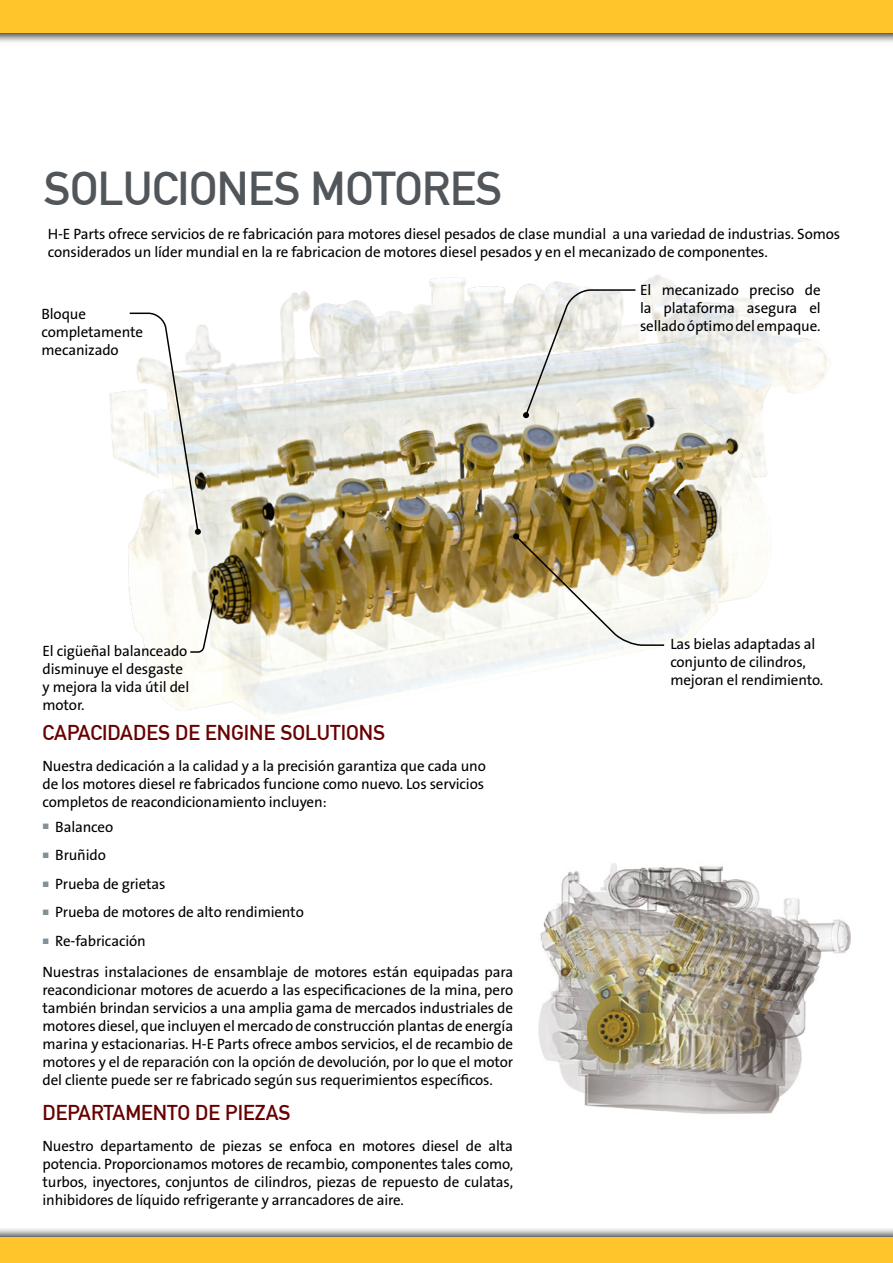
<style>
.page{position:relative;width:893px;height:1263px;background:#fff}
.page>*{position:absolute;margin:0;border:0;box-sizing:border-box;transform-origin:0 0}
.t1{font:46.5px "DIN Mittelschrift LTCYR";letter-spacing:-.01em;color:#51565b}
.t2{font:21px "DIN Mittelschrift LTCYR";color:#680000}
.t3{font:15px/18px "The Sans B W5 Plain";letter-spacing:-.01em;color:#000}
</style>
<div class="page">
<div style="left:0;top:0;width:893px;height:44px;background:#000;opacity:.75"></div>
<div style="left:0;top:0;width:893px;height:33px;background:#ffc52b"></div>
<div style="left:0;top:1226px;width:893px;height:37px;background:#000;opacity:.75"></div>
<div style="left:0;top:1237px;width:893px;height:26px;background:#ffc52b"></div>
<img style="left:109px;top:274px;width:719px;height:446px">
<svg style="left:523px;top:289px;width:114px;height:129px"></svg>
<svg style="left:513px;top:533px;width:153px;height:114px"></svg>
<svg style="left:128px;top:312px;width:73px;height:223px"></svg>
<svg style="left:189px;top:589px;width:29px;height:64px"></svg>
<img style="left:538px;top:863px;width:312px;height:251px">
<h1 class="t1" style="left:44px;top:161px;width:460px">SOLUCIONES MOTORES</h1>
<p class="t3" style="left:48px;top:225px;width:794px">H-E Parts ofrece servicios de re fabricación para motores diesel pesados de clase mundial a una variedad de industrias. Somos considerados un líder mundial en la re fabricacion de motores diesel pesados y en el mecanizado de componentes.</p>
<p class="t3" style="left:42px;top:305px;width:103px">Bloque completamente mecanizado</p>
<p class="t3" style="left:43px;top:641px;width:148px">El cigüeñal balanceado disminuye el desgaste y mejora la vida útil del motor.</p>
<h2 class="t2" style="left:43px;top:721px;width:344px">CAPACIDADES DE ENGINE SOLUTIONS</h2>
<p class="t3" style="left:43px;top:757px;width:445px;text-align:justify">Nuestra dedicación a la calidad y a la precisión garantiza que cada uno de los motores diesel re fabricados funcione como nuevo. Los servicios completos de reacondicionamiento incluyen:</p>
<p class="t3" style="left:55px;top:812px;width:250px;line-height:28.7px">Balanceo<br>Bruñido<br>Prueba de grietas<br>Prueba de motores de alto rendimiento<br>Re-fabricación</p>
<p class="t3" style="left:43px;top:963px;width:472px;text-align:justify">Nuestras instalaciones de ensamblaje de motores están equipadas para reacondicionar motores de acuerdo a las especificaciones de la mina, pero también brindan servicios a una amplia gama de mercados industriales de motores diesel, que incluyen el mercado de construcción plantas de energía marina y estacionarias. H-E Parts ofrece ambos servicios, el de recambio de motores y el de reparación con la opción de devolución, por lo que el motor del cliente puede ser re fabricado según sus requerimientos específicos.</p>
<h2 class="t2" style="left:43px;top:1100px;width:249px">DEPARTAMENTO DE PIEZAS</h2>
<p class="t3" style="left:43px;top:1137px;width:472px;text-align:justify">Nuestro departamento de piezas se enfoca en motores diesel de alta potencia. Proporcionamos motores de recambio, componentes tales como, turbos, inyectores, conjuntos de cilindros, piezas de repuesto de culatas, inhibidores de líquido refrigerante y arrancadores de aire.</p>
<p class="t3" style="left:640px;top:281px;width:182px;text-align:justify">El mecanizado preciso de la plataforma asegura el sellado óptimo del empaque.</p>
<p class="t3" style="left:670px;top:635px;width:154px">Las bielas adaptadas al conjunto de cilindros, mejoran el rendimiento.</p>
</div>
